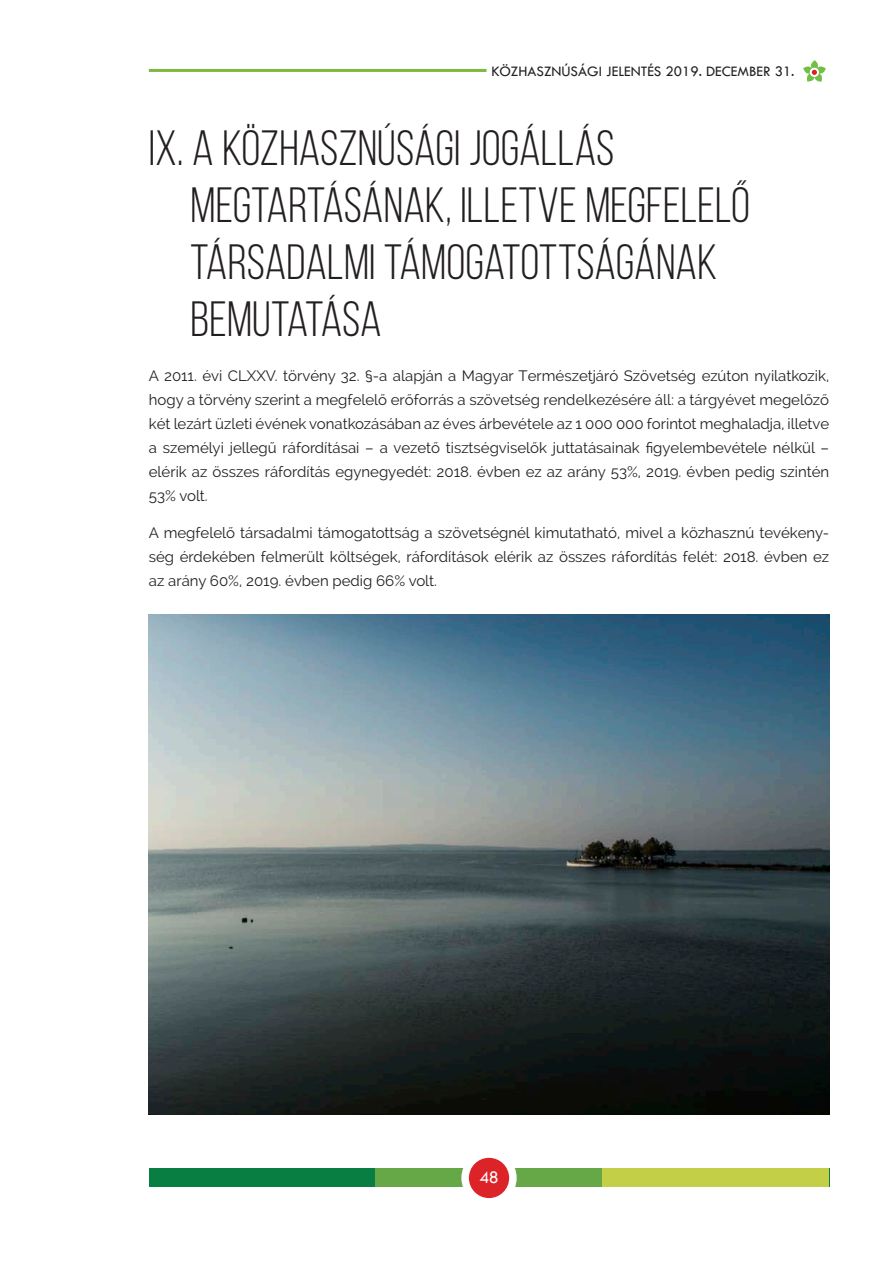
<style>
.page{position:relative;width:893px;height:1263px;background:#fff}
.page>*{position:absolute;margin:0;border:0;box-sizing:border-box;transform-origin:0 0}
.Focim{font:49.5px/57px "Bebas Neue";letter-spacing:.005em;color:#231f20}
.t1{font:18px "Tw Cen";color:#fff}
.Kenyer{font:15px/24px "Raleway";color:#231f20;text-align:justify}
.t2{font:15px "Tw Cen";color:#231f20}
</style>
<div class="page">
<div style="left:149px;top:1168px;width:680px;height:19px;background:#097e42"></div>
<div style="left:376px;top:1168px;width:453px;height:19px;background:#66a748"></div>
<div style="left:602px;top:1168px;width:227px;height:19px;background:#c2cf47"></div>
<div style="left:465px;top:1154px;width:48px;height:48px;background:#dc2328;border-radius:50%"></div>
<div style="left:461px;top:1150px;width:56px;height:55px;border:8px solid #fff;border-radius:50%"></div>
<svg style="left:803px;top:60px;width:23px;height:22px"></svg>
<hr style="left:149px;top:69px;width:337px;height:3px;background:#7db843">
<img style="left:149px;top:614px;width:680px;height:500px">
<p class="t2" style="left:491px;top:62px;width:305px">KÖZHASZNÚSÁGI JELENTÉS 2019. DECEMBER 31.</p>
<p class="Focim" style="left:191px;top:119px;width:561px;text-indent:-42px">IX. A KÖZHASZNÚSÁGI JOGÁLLÁS<br>MEGTARTÁSÁNAK, ILLETVE MEGFELELŐ<br>TÁRSADALMI TÁMOGATOTTSÁGÁNAK<br>BEMUTATÁSA</p>
<p class="Kenyer" style="left:149px;top:364px;width:682px">A 2011. évi CLXXV. törvény 32. §-a alapján a Magyar Természetjáró Szövetség ezúton nyilatkozik, hogy a törvény szerint a megfelelő erőforrás a szövetség rendelkezésére áll: a tárgyévet megelőző két lezárt üzleti évének vonatkozásában az éves árbevétele az 1 000 000 forintot meghaladja, illetve a személyi jellegű ráfordításai – a vezető tisztségviselők juttatásainak figyelembevétele nélkül – elérik az összes ráfordítás egynegyedét: 2018. évben ez az arány 53%, 2019. évben pedig szintén 53% volt.</p>
<p class="Kenyer" style="left:149px;top:520px;width:682px">A megfelelő társadalmi támogatottság a szövetségnél kimutatható, mivel a közhasznú tevékeny&shy;ség érdekében felmerült költségek, ráfordítások elérik az összes ráfordítás felét: 2018. évben ez az arány 60%, 2019. évben pedig 66% volt.</p>
<p class="t1" style="left:479px;top:1167px;width:21px">48</p>
</div>
